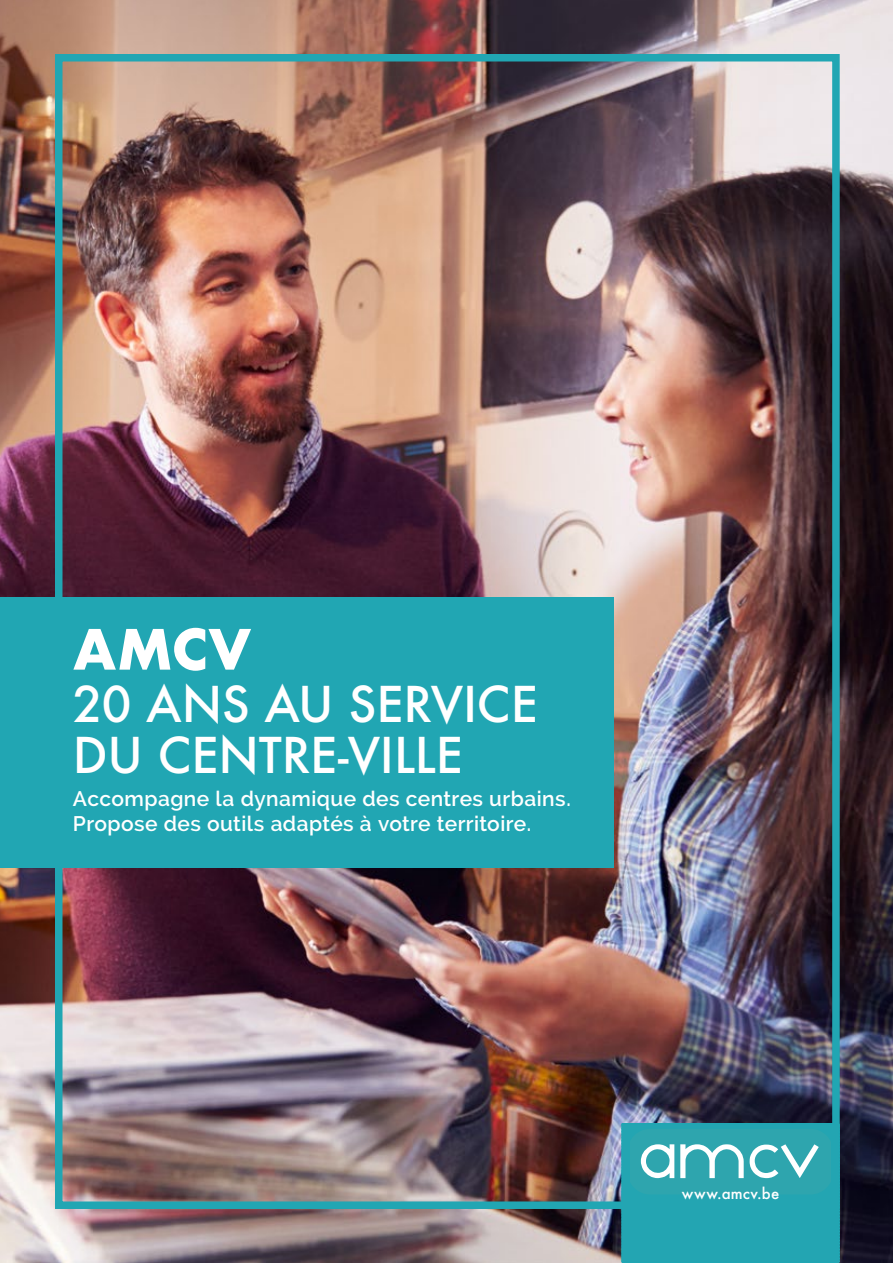
<style>
.page{position:relative;width:893px;height:1263px;background:#fff}
.page>*{position:absolute;margin:0;border:0;box-sizing:border-box;transform-origin:0 0}
.t1{font:79.95px "Spyroclassic";color:#fff}
.t2{font:700 54px "Futura";color:#fff}
.t3{font:500 48px/51px "Futura";letter-spacing:-.005em;color:#fff}
.t4{font:600 21px/25.2px "Raleway";letter-spacing:.02em;color:#fff}
.t5{font:500 15px "Futura";letter-spacing:.025em;color:#fff}
</style>
<div class="page">
<img style="left:0;top:0;width:893px;height:1263px">
<div style="left:55px;top:54px;width:785px;height:1155px;border:8px solid #21a6b3"></div>
<svg style="left:621px;top:1123px;width:219px;height:140px;background:#27a4b0"></svg>
<div style="left:0;top:597px;width:614px;height:271px;background:#21a6b3"></div>
<h2 class="t2" style="left:73px;top:610px;width:180px">AMCV</h2>
<h3 class="t3" style="left:73px;top:678px;width:466px">20 ANS AU SERVICE<br>DU CENTRE-VILLE</h3>
<p class="t4" style="left:73px;top:786px;width:499px">Accompagne la dynamique des centres urbains.<br>Propose des outils adaptés à votre territoire.</p>
<h1 class="t1" style="left:641px;top:1110px;width:180px">amcv</h1>
<p class="t5" style="left:682px;top:1183px;width:99px">www.amcv.be</p>
</div>
